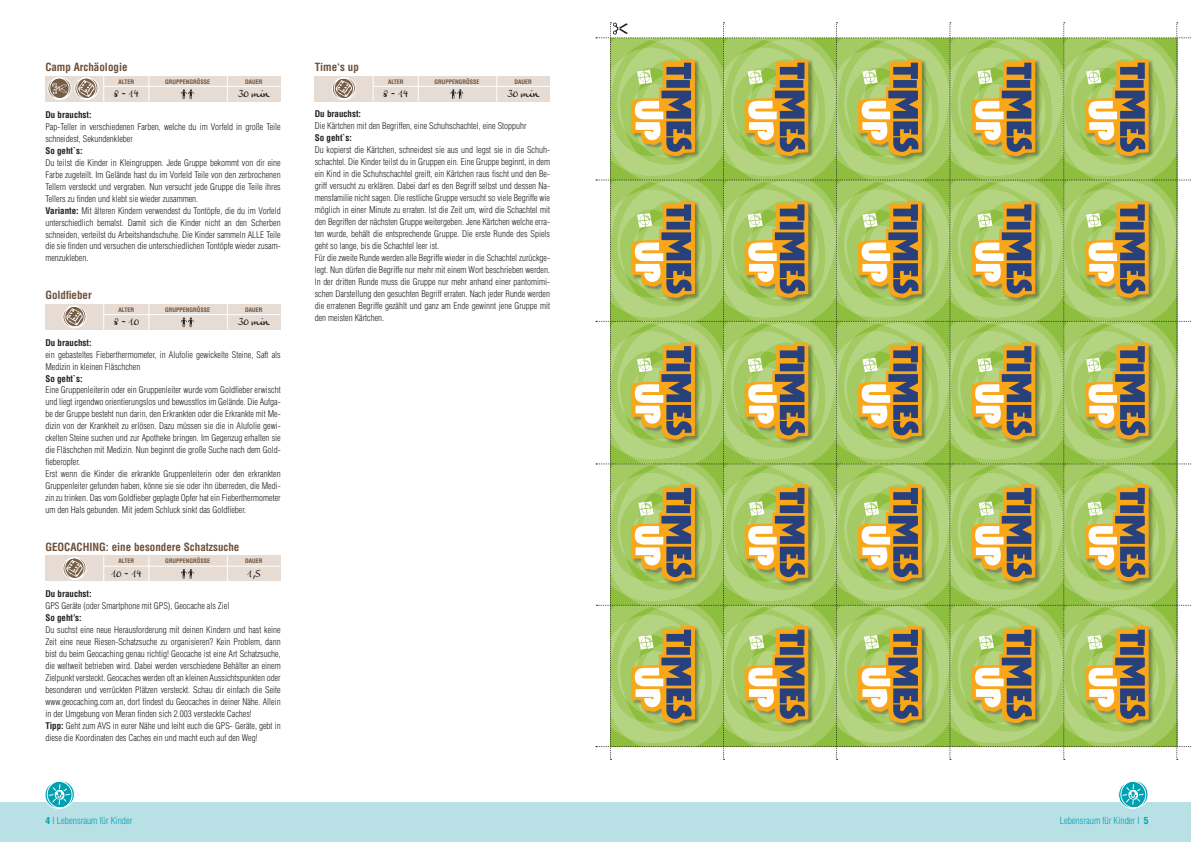
<style>
.page{position:relative;width:1191px;height:842px;background:#fff}
.page>*{position:absolute;margin:0;border:0;box-sizing:border-box;transform-origin:0 0}
.t1{font:700 condensed 11px "Helvetica";color:#6d503a}
.t2{font:10px "Anke Calligraphic FG";color:#221e1f}
.t3{font:300 condensed 9.5px "Helvetica";color:#00a1b2}
.t4{font:300 condensed 9px/12px "Helvetica";color:#221e1f}
.t5{font:700 condensed 9px "Helvetica";color:#221e1f}
.t6{font:700 condensed 6px "Helvetica";color:#6d503a}
.s1{font-weight:700}
</style>
<div class="page">
<div style="left:45px;top:76px;width:236px;height:25px;background:#e6dcd3"></div>
<svg style="left:148px;top:76px;width:1px;height:25px"></svg>
<svg style="left:227px;top:76px;width:1px;height:25px"></svg>
<hr style="left:104px;top:86px;width:177px;height:1px;background:#fff">
<svg style="left:46px;top:76px;width:58px;height:26px"></svg>
<svg style="left:181px;top:89px;width:13px;height:10px"></svg>
<div style="left:315px;top:76px;width:235px;height:25px;background:#e6dcd3"></div>
<svg style="left:373px;top:76px;width:1px;height:25px"></svg>
<svg style="left:418px;top:76px;width:1px;height:25px"></svg>
<svg style="left:496px;top:76px;width:1px;height:25px"></svg>
<hr style="left:373px;top:86px;width:177px;height:1px;background:#fff">
<svg style="left:331px;top:77px;width:27px;height:25px"></svg>
<svg style="left:450px;top:89px;width:13px;height:10px"></svg>
<div style="left:45px;top:304px;width:236px;height:26px;background:#e6dcd3"></div>
<svg style="left:103px;top:304px;width:1px;height:25px"></svg>
<svg style="left:148px;top:304px;width:1px;height:25px"></svg>
<svg style="left:227px;top:304px;width:1px;height:25px"></svg>
<hr style="left:104px;top:314px;width:177px;height:1px;background:#fff">
<svg style="left:62px;top:305px;width:25px;height:24px"></svg>
<svg style="left:181px;top:317px;width:13px;height:10px"></svg>
<div style="left:45px;top:556px;width:236px;height:25px;background:#e6dcd3"></div>
<svg style="left:103px;top:556px;width:1px;height:25px"></svg>
<svg style="left:148px;top:556px;width:1px;height:25px"></svg>
<svg style="left:227px;top:556px;width:1px;height:25px"></svg>
<hr style="left:104px;top:566px;width:177px;height:1px;background:#fff">
<svg style="left:61px;top:555px;width:28px;height:25px"></svg>
<svg style="left:181px;top:569px;width:13px;height:10px"></svg>
<svg style="left:596px;top:22px;width:595px;height:738px;background:#afbf73"></svg>
<div style="left:0;top:802px;width:1191px;height:40px;background:#b8e0e5"></div>
<svg style="left:45px;top:780px;width:30px;height:29px"></svg>
<svg style="left:1118px;top:780px;width:30px;height:29px"></svg>
<p class="t1" style="left:45px;top:60px;width:84px">Camp Archäologie</p>
<p class="t6" style="left:119px;top:78px;width:17px">Alte r</p>
<p class="t6" style="left:165px;top:78px;width:16px">Gruppeng</p>
<p class="t6" style="left:193px;top:78px;width:18px">röSSe</p>
<p class="t6" style="left:245px;top:78px;width:19px">Dauer</p>
<p class="t2" style="left:114px;top:88px;width:27px">8 - 14</p>
<p class="t2" style="left:238px;top:88px;width:33px">30 min</p>
<p class="t5" style="left:45px;top:109px;width:48px">Du brauchst:</p>
<p class="t4" style="left:45px;top:120px;width:237px">Pap-Teller in verschiedenen Farben, welche du im Vorfeld in große Teile schneidest, Sekundenkleber</p>
<p class="t5" style="left:45px;top:145px;width:39px">So geht`s:</p>
<p class="t4" style="left:45px;top:156px;width:237px">Du teilst die Kinder in Kleingruppen. Jede Gruppe bekommt von dir eine Farbe zugeteilt. I m Gelände hast du im Vorfeld Teile von den zerbrochenen Tellern versteckt und vergraben. Nun versucht jede Gruppe die Teile ihres Tellers zu finden und klebt sie wieder zusammen.<br><span class="s1">Variante:</span> Mit älteren Kindern verwendest du Tontöpfe, die du im Vorfeld unterschiedlich bemalst. Damit sich die Kinder nicht an den Scherben schneiden, verteilst du Arbeitshandschuhe. Die Kinder sammeln ALLE Teile die sie finden und versuchen die unterschiedlichen Tontöpfe wieder zusam&shy;menzukleben.</p>
<p class="t1" style="left:45px;top:288px;width:48px">Goldfieber</p>
<p class="t6" style="left:119px;top:306px;width:17px">Alte r</p>
<p class="t6" style="left:165px;top:306px;width:16px">Gruppeng</p>
<p class="t6" style="left:193px;top:306px;width:18px">röSSe</p>
<p class="t6" style="left:245px;top:306px;width:19px">Dauer</p>
<p class="t2" style="left:113px;top:316px;width:27px">8 - 10</p>
<p class="t2" style="left:238px;top:316px;width:33px">30 min</p>
<p class="t5" style="left:45px;top:337px;width:48px">Du brauchst:</p>
<p class="t4" style="left:45px;top:348px;width:237px">ein gebasteltes Fieberthermometer, in Alufolie gewickelte Steine, Saft als<br>Medizin in kleinen Fläschchen</p>
<p class="t5" style="left:45px;top:373px;width:39px">So geht`s:</p>
<p class="t4" style="left:45px;top:384px;width:237px">Eine Gruppenleiterin oder ein Gruppenleiter wurde vom Goldfieber erwischt und liegt irgendwo orientierungslos und bewusstlos im Gelände. Die Aufga&shy;be der Gruppe besteht nun darin, den Erkrankten oder die Erkrankte mit Me&shy;dizin von der Krankheit zu erlösen. Dazu müssen sie die in Alufolie gewi&shy;ckelten Steine suchen und zur Apotheke bringen. I m Gegenzug erhalten sie die Fläschchen mit Medizin. Nun beginnt die große Suche nach dem Gold&shy;fieberopfer.<br>Erst wenn die Kinder die erkrankte Gruppenleiterin oder den erkrankten Gruppenleiter gefunden haben, könne sie sie oder ihn überreden, die Medi&shy;zin zu trinken. Das vom Goldfieber geplagte Opfer hat ein Fieberthermometer um den Hals gebunden. Mit jedem Schluck sinkt das Goldfieber.</p>
<p class="t1" style="left:45px;top:540px;width:196px">GEOCACHING: eine besondere Schatzsuche</p>
<p class="t6" style="left:119px;top:558px;width:17px">Alte r</p>
<p class="t6" style="left:165px;top:558px;width:16px">Gruppeng</p>
<p class="t6" style="left:193px;top:558px;width:18px">röSSe</p>
<p class="t6" style="left:245px;top:558px;width:19px">Dauer</p>
<p class="t2" style="left:111px;top:568px;width:33px">10 - 14</p>
<p class="t2" style="left:247px;top:567px;width:15px">1,5</p>
<p class="t5" style="left:45px;top:589px;width:48px">Du brauchst:</p>
<p class="t4" style="left:45px;top:600px;width:185px">GPS Geräte (oder Smartphone mit GPS), Geocache als Ziel</p>
<p class="t5" style="left:45px;top:613px;width:38px">So geht’s:</p>
<p class="t4" style="left:45px;top:624px;width:237px">Du suchst eine neue Herausforderung mit deinen Kindern und hast keine Zeit eine neue Riesen-Schatzsuche zu organisieren? Kein Problem, dann bist du beim Geocaching genau richtig! Geocache ist eine Art Schatzsuche, die weltweit betrieben wird. Dabei werden verschiedene Behälter an einem Zielpunkt versteckt. Geocaches werden oft an kleinen Aussichtspunkten oder besonderen und verrückten Plätzen versteckt. Schau dir einfach die Seite www.geocaching.com an, dort findest du Geocaches in deiner Nähe. Allein in der Umgebung von Meran finden sich 2.003 versteckte Caches!<br><span class="s1">Tipp:</span> Geht zum AVS in eurer Nähe und leiht euch die GPS- Geräte, gebt in diese die Koordinaten des Caches ein und macht euch auf den Weg!</p>
<p class="t1" style="left:315px;top:60px;width:46px">Time‘s up</p>
<p class="t6" style="left:388px;top:78px;width:17px">Alte r</p>
<p class="t6" style="left:434px;top:78px;width:16px">Gruppeng</p>
<p class="t6" style="left:462px;top:78px;width:18px">röSSe</p>
<p class="t6" style="left:514px;top:78px;width:19px">Dauer</p>
<p class="t2" style="left:383px;top:88px;width:27px">8 - 14</p>
<p class="t2" style="left:507px;top:88px;width:33px">30 min</p>
<p class="t5" style="left:315px;top:109px;width:48px">Du brauchst:</p>
<p class="t4" style="left:315px;top:120px;width:213px">Die Kärtchen mit den Begriffen, eine Schuhschachtel, eine Stoppuhr</p>
<p class="t5" style="left:315px;top:133px;width:39px">So geht`s:</p>
<p class="t4" style="left:315px;top:144px;width:237px">Du kopierst die Kärtchen, schneidest sie aus und legst sie in die Schuh&shy;schachtel. Die Kinder teilst du in Gruppen ein. Eine Gruppe beginnt, in dem ein Kind in die Schuhschachtel greift, ein Kärtchen raus fischt und den Be&shy;griff versucht zu erklären. Dabei darf es den Begriff selbst und dessen Na&shy;mensfamilie nicht sagen. Die restliche Gruppe versucht so viele Begriffe wie möglich in einer Minute zu erraten. Ist die Zeit um, wird die Schachtel mit den Begriffen der nächsten Gruppe weitergeben. Jene Kärtchen welche erra&shy;ten wurde, behält die entsprechende Gruppe. Die erste Runde des Spiels geht so lange, bis die Schachtel leer ist.<br>Für die zweite Runde werden alle Begriffe wieder in die Schachtel zurückge&shy;legt. Nun dürfen die Begriffe nur mehr mit einem Wort beschrieben werden.<br>I n der dritten Runde muss die Gruppe nur mehr anhand einer pantomimi&shy;schen Darstellung den gesuchten Begriff erraten. Nach jeder Runde werden die erratenen Begriffe gezählt und ganz am Ende gewinnt jene Gruppe mit den meisten Kärtchen.</p>
<p class="t3" style="left:45px;top:815px;width:89px"><span class="s1">4</span> I Lebensraum für Kinder</p>
<p class="t3" style="left:1059px;top:815px;width:90px">Lebensraum für Kinder I <span class="s1">5</span></p>
</div>
